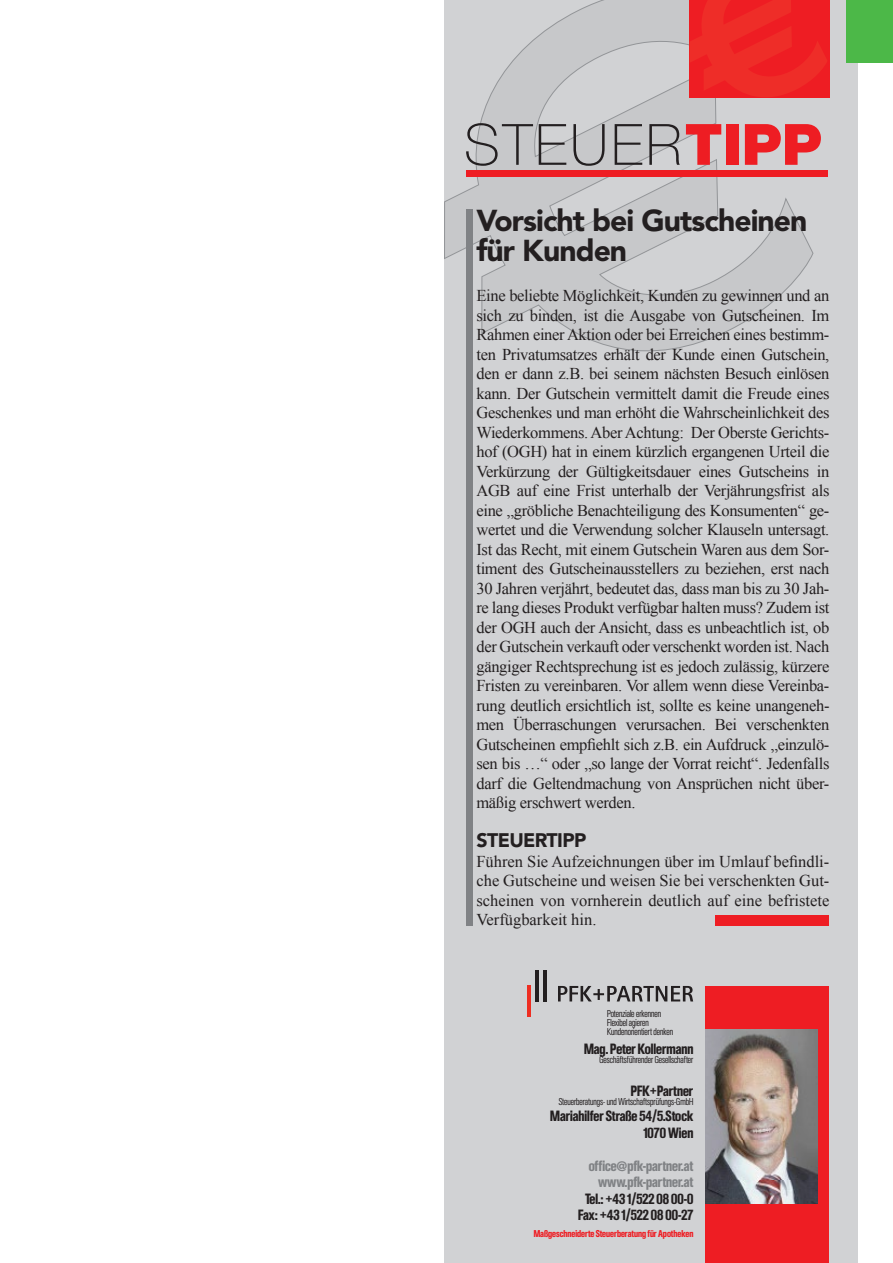
<style>
.page{position:relative;width:893px;height:1263px;background:#fff}
.page>*{position:absolute;margin:0;border:0;box-sizing:border-box;transform-origin:0 0}
.t1{font:100 57px "Helvetica Neue LT Pro";letter-spacing:.05em;color:#231f20}
.t2{font:900 30px/30px "Avenir";letter-spacing:-.03em;color:#231f20}
.t3{font:900 19.5px "Avenir";letter-spacing:-.03em;color:#231f20}
.t4{font:16.5px/19.5px "Times New Roman";letter-spacing:-.02em;color:#231f20;text-align:justify}
.t5{font:13.5px/16.5px "Ad Buch SH Med Con";color:#231f20;text-align:right}
.t6{font:13.5px/16.5px "Ad Buch SH Med Con";color:#808285;text-align:right}
.t7{font:9px/9px "Ad Buch SH Lig Con";color:#231f20}
.t8{font:9px "Ad Buch SH Med Con";color:#ee1d23}
.s1{font-weight:900;color:#ee1d23}
.s2{font-family:"Avenir";font-weight:900}
</style>
<div class="page">
<div style="left:444px;top:0;width:414px;height:1263px;background:#d1d2d4"></div>
<svg style="left:444px;top:0;width:369px;height:370px"></svg>
<div style="left:689px;top:0;width:141px;height:98px;background:#ee1d23"></div>
<svg style="left:690px;top:0;width:137px;height:104px"></svg>
<div style="left:466px;top:170px;width:361px;height:6px;background:#ee1d23"></div>
<div style="left:466px;top:209px;width:6px;height:716px;background:#808285"></div>
<div style="left:705px;top:986px;width:123px;height:277px;background:#ee1d23"></div>
<div style="left:715px;top:915px;width:113px;height:11px;background:#ee1d23"></div>
<img style="left:705px;top:1029px;width:113px;height:174px">
<svg style="left:558px;top:986px;width:135px;height:15px"></svg>
<hr style="left:543px;top:969px;width:3px;height:32px;background:#231f20">
<hr style="left:535px;top:969px;width:4px;height:32px;background:#231f20">
<hr style="left:528px;top:984px;width:3px;height:32px;background:#ee2e22">
<div style="left:846px;top:0;width:47px;height:63px;background:#4cb848"></div>
<h1 class="t1" style="left:464px;top:112px;width:359px">STEUER<span class="s1">TIPP</span></h1>
<h2 class="t2" style="left:476px;top:205px;width:332px">Vorsicht bei Gutscheinen für Kunden</h2>
<p class="t4" style="left:476px;top:286px;width:355px">Eine beliebte Möglichkeit, Kunden zu gewinnen und an sich zu binden, ist die Ausgabe von Gutscheinen. Im Rahmen einer Aktion oder bei Erreichen eines bestimm&shy;ten Privatumsatzes erhält der Kunde einen Gutschein, den er dann z.B. bei seinem nächsten Besuch einlösen kann. Der Gutschein vermittelt damit die Freude eines Geschenkes und man erhöht die Wahrscheinlichkeit des Wiederkommens. Aber Achtung: Der Oberste Gerichts&shy;hof (OGH) hat in einem kürzlich ergangenen Urteil die Verkürzung der Gültigkeitsdauer eines Gutscheins in AGB auf eine Frist unterhalb der Verjährungsfrist als eine „gröbliche Benachteiligung des Konsumenten“ ge&shy;wertet und die Verwendung solcher Klauseln untersagt.<br>Ist das Recht, mit einem Gutschein Waren aus dem Sor&shy;timent des Gutscheinausstellers zu beziehen, erst nach 30 Jahren verjährt, bedeutet das, dass man bis zu 30 Jah&shy;re lang dieses Produkt verfügbar halten muss? Zudem ist der OGH auch der Ansicht, dass es unbeachtlich ist, ob der Gutschein verkauft oder verschenkt worden ist. Nach gängiger Rechtsprechung ist es jedoch zulässig, kürzere Fristen zu vereinbaren. Vor allem wenn diese Vereinba&shy;rung deutlich ersichtlich ist, sollte es keine unangeneh&shy;men Überraschungen verursachen. Bei verschenkten Gutscheinen empfiehlt sich z.B. ein Aufdruck „einzulö&shy;sen bis …“ oder „so lange der Vorrat reicht“. Jedenfalls darf die Geltendmachung von Ansprüchen nicht über&shy;mäßig erschwert werden.</p>
<p class="t3" style="left:476px;top:829px;width:111px">STEUERTIPP</p>
<p class="t4" style="left:476px;top:851px;width:354px">Führen Sie Aufzeichnungen über im Umlauf befindli&shy;che Gutscheine und weisen Sie bei verschenkten Gut&shy;scheinen von vornherein deutlich auf eine befristete Verfügbarkeit hin.</p>
<p class="t7" style="left:607px;top:1009px;width:68px">Potenziale erkennen<br>Flexibel agieren<br>Kundenorientiert denken</p>
<p class="t5" style="left:584px;top:1040px;width:111px">Mag. Peter Kollermann</p>
<p class="t7" style="left:600px;top:1055px;width:95px">Geschäftsführender Gesellschafter</p>
<p class="t5" style="left:631px;top:1082px;width:64px">PFK+Partner</p>
<p class="t7" style="left:559px;top:1097px;width:136px">Steuerberatungs- und Wirtschaftsprüfungs-GmbH</p>
<p class="t5" style="left:550px;top:1108px;width:145px">Mariahilfer Straße 54/5.Stock<br>1070 Wien</p>
<p class="t6" style="left:589px;top:1157px;width:106px">office<span class="s2">@</span>pfk-partner.at www.pfk-partner.at</p>
<p class="t5" style="left:578px;top:1190px;width:117px;text-align:center">Tel.: +43 1/522 08 00-0<br>Fax: +43 1/522 08 00-27</p>
<p class="t8" style="left:534px;top:1228px;width:161px">Maßgeschneiderte Steuerberatung für Apotheken</p>
</div>
